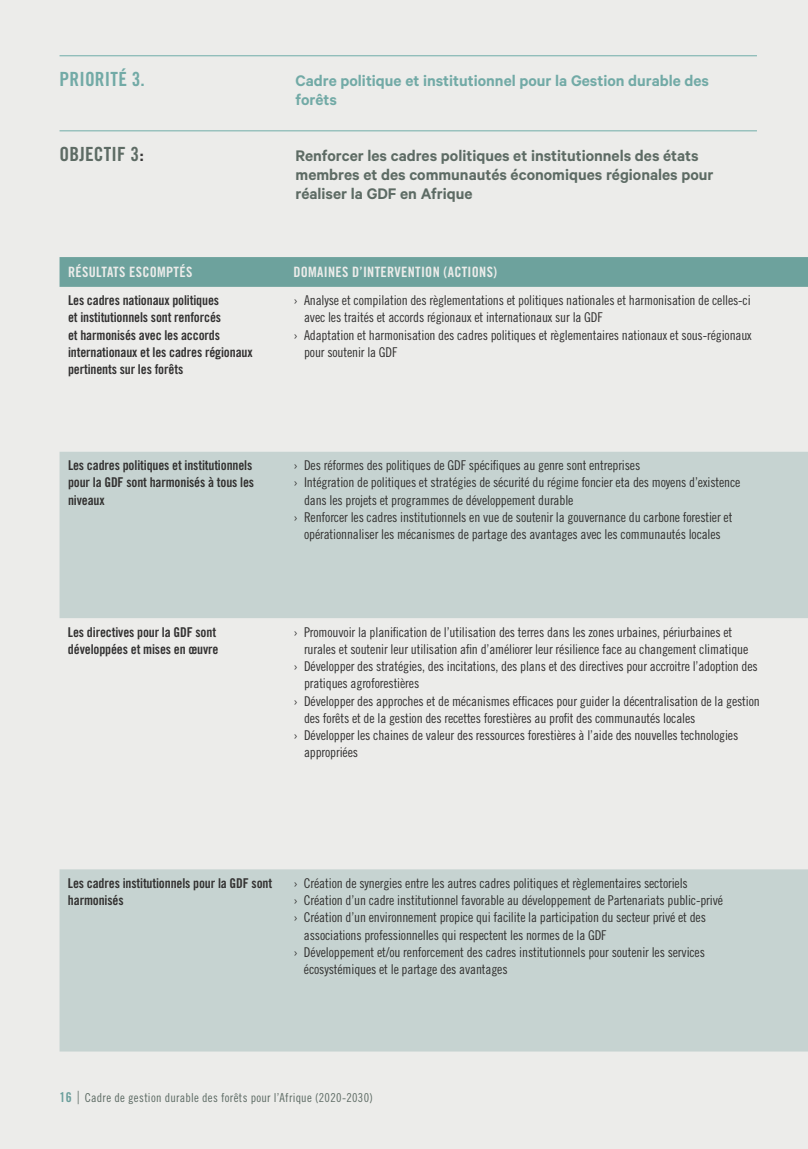
<style>
.page{position:relative;width:808px;height:1149px;background:#fff}
.page>*{position:absolute;margin:0;border:0;box-sizing:border-box;transform-origin:0 0}
.t1{font:19.5px "Trade Gothic LT Std Bd Cn 20";letter-spacing:.01em;color:#72aaa6}
.t2{font:19.5px "Trade Gothic LT Std Bd Cn 20";letter-spacing:.01em;color:#5d6b64}
.t3{font:600 17.25px/18.8px "Calibre";color:#5d6b64}
.t4{font:600 17.25px/18.8px "Calibre";color:#72aaa6}
.t5{font:14.25px "Trade Gothic LT Std Bd Cn 20";letter-spacing:.02em;color:#fff}
.t6{font:13.5px "Trade Gothic LT Std Cn 18";letter-spacing:-.01em;color:#373636}
.t7{font:13.5px/17.2px "Trade Gothic LT Std Bd Cn 20";letter-spacing:-.01em;color:#373636}
.t8{font:12.3px "Trade Gothic LT Std Cn 18";letter-spacing:.025em;color:#5d6b64}
.s1{font-family:"Trade Gothic LT Std";font-weight:700;font-size:16.5px;color:#373636}
.s2{font-family:"Trade Gothic LT Std Bd Cn 20";font-size:13.5px;color:#6b9f9c}
.s3{font-size:18px}
</style>
<div class="page">
<div style="left:0;top:0;width:808px;height:1148px;background:#ececea"></div>
<div style="left:60px;top:257px;width:748px;height:30px;background:#6da29d"></div>
<svg style="left:60px;top:452px;width:748px;height:599px;fill:#c6d3d1"></svg>
<hr style="left:60px;top:55px;width:697px;height:1px;background:#76b0ac">
<hr style="left:60px;top:130px;width:697px;height:1px;background:#76b0ac">
<h1 class="t1" style="left:60px;top:67px;width:87px">PRIORITÉ 3.</h1>
<p class="t4" style="left:296px;top:71px;width:415px">Cadre politique et institutionnel pour la Gestion durable des forêts</p>
<h1 class="t2" style="left:60px;top:142px;width:86px">OBJECTIF 3<span class="s1">:</span></h1>
<p class="t3" style="left:296px;top:146px;width:420px">Renforcer les cadres politiques et institutionnels des états membres et des communautés économiques régionales pour réaliser la GDF en Afrique</p>
<p class="t5" style="left:68px;top:263px;width:126px">RÉSULTATS ESCOMPTÉS</p>
<p class="t5" style="left:293px;top:263px;width:205px">DOMAINES D’INTERVENTION (ACTIONS)</p>
<p class="t7" style="left:68px;top:291px;width:186px">Les cadres nationaux politiques<br>et institutionnels sont renforcés<br>et harmonisés avec les accords internationaux et les cadres régionaux pertinents sur les forêts</p>
<p class="t6" style="left:293px;top:292px;width:459px">› Analyse et compilation des règlementations et politiques nationales et harmonisation de celles-ci</p>
<p class="t6" style="left:304px;top:309px;width:300px">avec les traités et accords régionaux et internationaux sur la GDF</p>
<p class="t6" style="left:293px;top:327px;width:460px">› Adaptation et harmonisation des cadres politiques et règlementaires nationaux et sous-régionaux</p>
<p class="t6" style="left:304px;top:344px;width:95px">pour soutenir la GDF</p>
<p class="t7" style="left:68px;top:456px;width:188px">Les cadres politiques et institutionnels pour la GDF sont harmonisés à tous les niveaux</p>
<p class="t6" style="left:293px;top:457px;width:348px">› Des réformes des politiques de GDF spécifiques au genre sont entreprises</p>
<p class="t6" style="left:293px;top:474px;width:448px">› Intégration de politiques et stratégies de sécurité du régime foncier eta des moyens d’existence</p>
<p class="t6" style="left:304px;top:491px;width:271px">dans les projets et programmes de développement durable</p>
<p class="t6" style="left:293px;top:509px;width:440px">› Renforcer les cadres institutionnels en vue de soutenir la gouvernance du carbone forestier et</p>
<p class="t6" style="left:304px;top:526px;width:418px">opérationnaliser les mécanismes de partage des avantages avec les communautés locales</p>
<p class="t7" style="left:68px;top:622px;width:152px">Les directives pour la GDF sont développées et mises en œuvre</p>
<p class="t6" style="left:293px;top:623px;width:440px">› Promouvoir la planification de l’utilisation des terres dans les zones urbaines, périurbaines et</p>
<p class="t6" style="left:304px;top:640px;width:446px">rurales et soutenir leur utilisation afin d’améliorer leur résilience face au changement climatique</p>
<p class="t6" style="left:293px;top:658px;width:466px">› Développer des stratégies, des incitations, des plans et des directives pour accroitre l’adoption des</p>
<p class="t6" style="left:304px;top:675px;width:117px">pratiques agroforestières</p>
<p class="t6" style="left:293px;top:692px;width:468px">› Développer des approches et de mécanismes efficaces pour guider la décentralisation de la gestion</p>
<p class="t6" style="left:304px;top:709px;width:393px">des forêts et de la gestion des recettes forestières au profit des communautés locales</p>
<p class="t6" style="left:293px;top:727px;width:446px">› Développer les chaines de valeur des ressources forestières à l’aide des nouvelles technologies</p>
<p class="t6" style="left:304px;top:744px;width:56px">appropriées</p>
<p class="t7" style="left:68px;top:874px;width:206px">Les cadres institutionnels pour la GDF sont harmonisés</p>
<p class="t6" style="left:293px;top:874px;width:396px">› Création de synergies entre les autres cadres politiques et règlementaires sectoriels</p>
<p class="t6" style="left:293px;top:892px;width:431px">› Création d’un cadre institutionnel favorable au développement de Partenariats public-privé</p>
<p class="t6" style="left:293px;top:909px;width:414px">› Création d’un environnement propice qui facilite la participation du secteur privé et des</p>
<p class="t6" style="left:304px;top:926px;width:304px">associations professionnelles qui respectent les normes de la GDF</p>
<p class="t6" style="left:293px;top:943px;width:413px">› Développement et/ou renforcement des cadres institutionnels pour soutenir les services</p>
<p class="t6" style="left:304px;top:961px;width:205px">écosystémiques et le partage des avantages</p>
<p class="t8" style="left:60px;top:1090px;width:315px"><span class="s2">16</span> <span class="s3">|</span> Cadre de gestion durable des forêts pour l’Afrique (2020-2030)</p>
</div>
